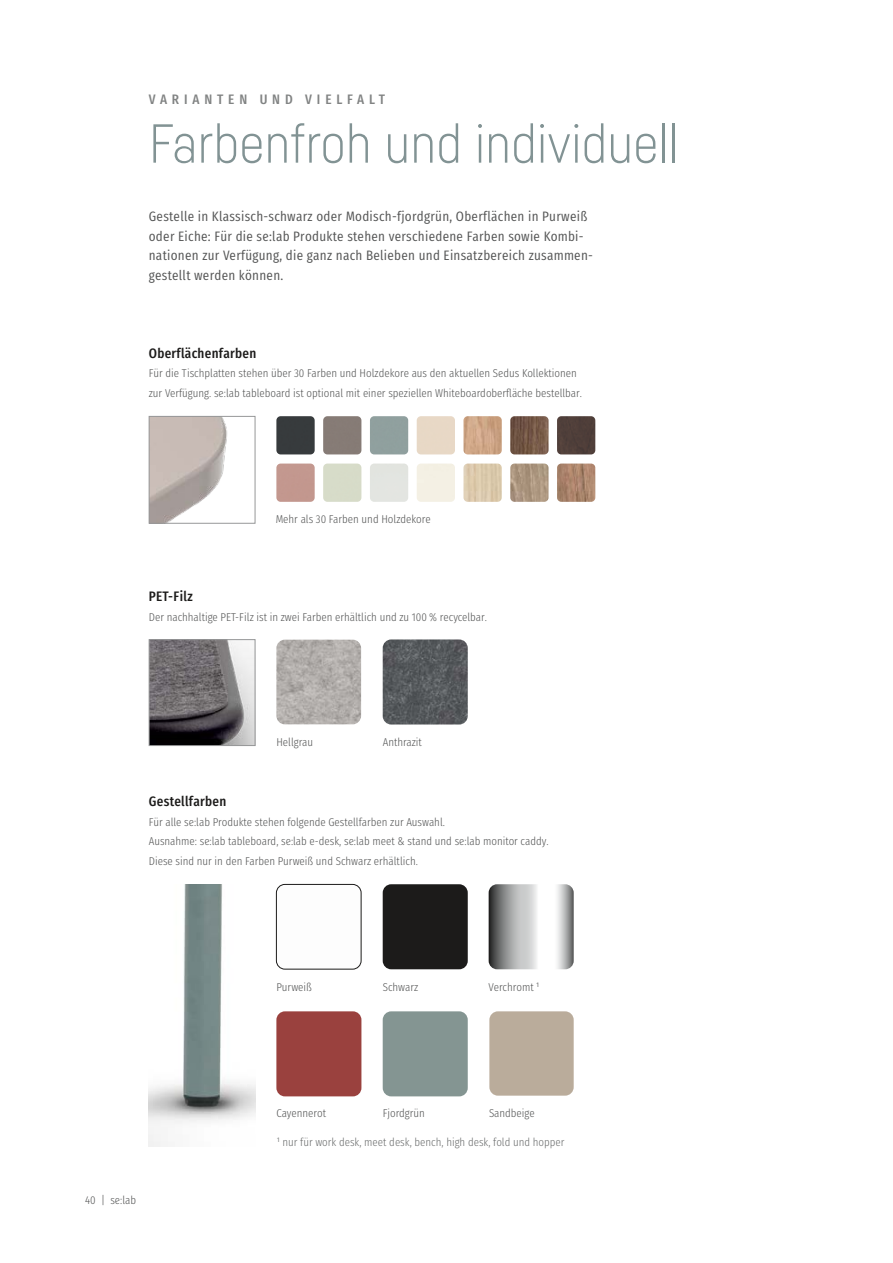
<style>
.page{position:relative;width:893px;height:1263px;background:#fff}
.page>*{position:absolute;margin:0;border:0;box-sizing:border-box;transform-origin:0 0}
.t1{font:300 54px "Sedus Sans";color:#829394}
.t2{font:13.5px/19.5px "Sedus Text Condensed";letter-spacing:.02em;color:#535454}
.t3{font:700 13.5px "Sedus Text Condensed";letter-spacing:.02em;color:#1c1b1a}
.t4{font:700 13.5px "Sedus Text Condensed";letter-spacing:.36em;color:#818383}
.t5{font:300 11.25px/19.5px "Sedus Text Condensed";color:#535454}
.t6{font:300 11.25px "Sedus Text Condensed";color:#6a6c6c}
</style>
<div class="page">
<div style="left:489px;top:1011px;width:85px;height:85px;background:#baac9b"></div>
<img style="left:151px;top:418px;width:76px;height:103px">
<div style="left:149px;top:416px;width:106px;height:107px;border:1px solid #969798"></div>
<img style="left:151px;top:641px;width:102px;height:103px">
<div style="left:149px;top:639px;width:106px;height:107px;border:1px solid #969798"></div>
<img style="left:323px;top:464px;width:38px;height:38px">
<img style="left:417px;top:416px;width:38px;height:38px">
<img style="left:276px;top:464px;width:39px;height:38px">
<img style="left:463px;top:416px;width:39px;height:38px">
<img style="left:463px;top:464px;width:39px;height:38px">
<img style="left:276px;top:416px;width:39px;height:38px">
<img style="left:370px;top:416px;width:38px;height:38px">
<img style="left:557px;top:464px;width:38px;height:38px">
<img style="left:510px;top:464px;width:39px;height:38px">
<img style="left:323px;top:416px;width:38px;height:38px">
<img style="left:510px;top:416px;width:39px;height:38px">
<img style="left:557px;top:416px;width:38px;height:38px">
<div style="left:276px;top:884px;width:85px;height:85px;border:1px solid #1c1b1a;border-radius:9px"></div>
<img style="left:276px;top:640px;width:85px;height:84px">
<div style="left:276px;top:1011px;width:85px;height:85px;background:#9a413e"></div>
<svg style="left:489px;top:884px;width:85px;height:85px"></svg>
<div style="left:383px;top:884px;width:85px;height:85px;background:#1c1b1a;border-radius:9px"></div>
<img style="left:383px;top:639px;width:85px;height:85px">
<div style="left:383px;top:1011px;width:85px;height:85px;background:#849592"></div>
<img style="left:149px;top:884px;width:106px;height:263px">
<p class="t4" style="left:149px;top:87px;width:238px">VARIANTEN UND VIELFALT</p>
<h1 class="t1" style="left:149px;top:111px;width:531px">Farbenfroh und individuell</h1>
<p class="t2" style="left:149px;top:205px;width:446px">Gestelle in Klassisch-schwarz oder Modisch-fjordgrün, Oberflächen in Purweiß oder Eiche: Für die se:lab Produkte stehen verschiedene Farben sowie Kombi&shy;nationen zur Verfügung, die ganz nach Belieben und Einsatzbereich zusammen&shy;gestellt werden können.</p>
<p class="t3" style="left:149px;top:340px;width:109px">Oberflächenfarben</p>
<p class="t5" style="left:149px;top:362px;width:435px">Für die Tischplatten stehen über 30 Farben und Holzdekore aus den aktuellen Sedus Kollektionen zur Verfügung. se:lab tableboard ist optional mit einer speziellen Whiteboardoberfläche bestellbar.</p>
<p class="t5" style="left:276px;top:508px;width:157px">Mehr als 30 Farben und Holzdekore</p>
<p class="t3" style="left:149px;top:584px;width:45px">PET-Filz</p>
<p class="t5" style="left:149px;top:606px;width:340px">Der nachhaltige PET-Filz ist in zwei Farben erhältlich und zu 100 % recycelbar.</p>
<p class="t5" style="left:276px;top:731px;width:38px">Hellgrau</p>
<p class="t5" style="left:383px;top:731px;width:41px">Anthrazit</p>
<p class="t3" style="left:149px;top:789px;width:79px">Gestellfarben</p>
<p class="t5" style="left:149px;top:811px;width:401px">Für alle se:lab Produkte stehen folgende Gestellfarben zur Auswahl.<br>Ausnahme: se:lab tableboard, se:lab e-desk, se:lab meet &amp; stand und se:lab monitor caddy.<br>Diese sind nur in den Farben Purweiß und Schwarz erhältlich.</p>
<p class="t5" style="left:276px;top:975px;width:37px">Purweiß</p>
<p class="t5" style="left:383px;top:975px;width:37px">Schwarz</p>
<p class="t5" style="left:489px;top:975px;width:52px">Verchromt <sup>1</sup></p>
<p class="t5" style="left:85px;top:1188px;width:53px">40 | se:lab</p>
<p class="t5" style="left:276px;top:1102px;width:51px">Cayennerot</p>
<p class="t5" style="left:383px;top:1102px;width:44px">Fjordgrün</p>
<p class="t5" style="left:489px;top:1102px;width:47px">Sandbeige</p>
<p class="t6" style="left:277px;top:1131px;width:289px"><sup>1</sup> nur für work desk, meet desk, bench, high desk, fold und hopper</p>
</div>
